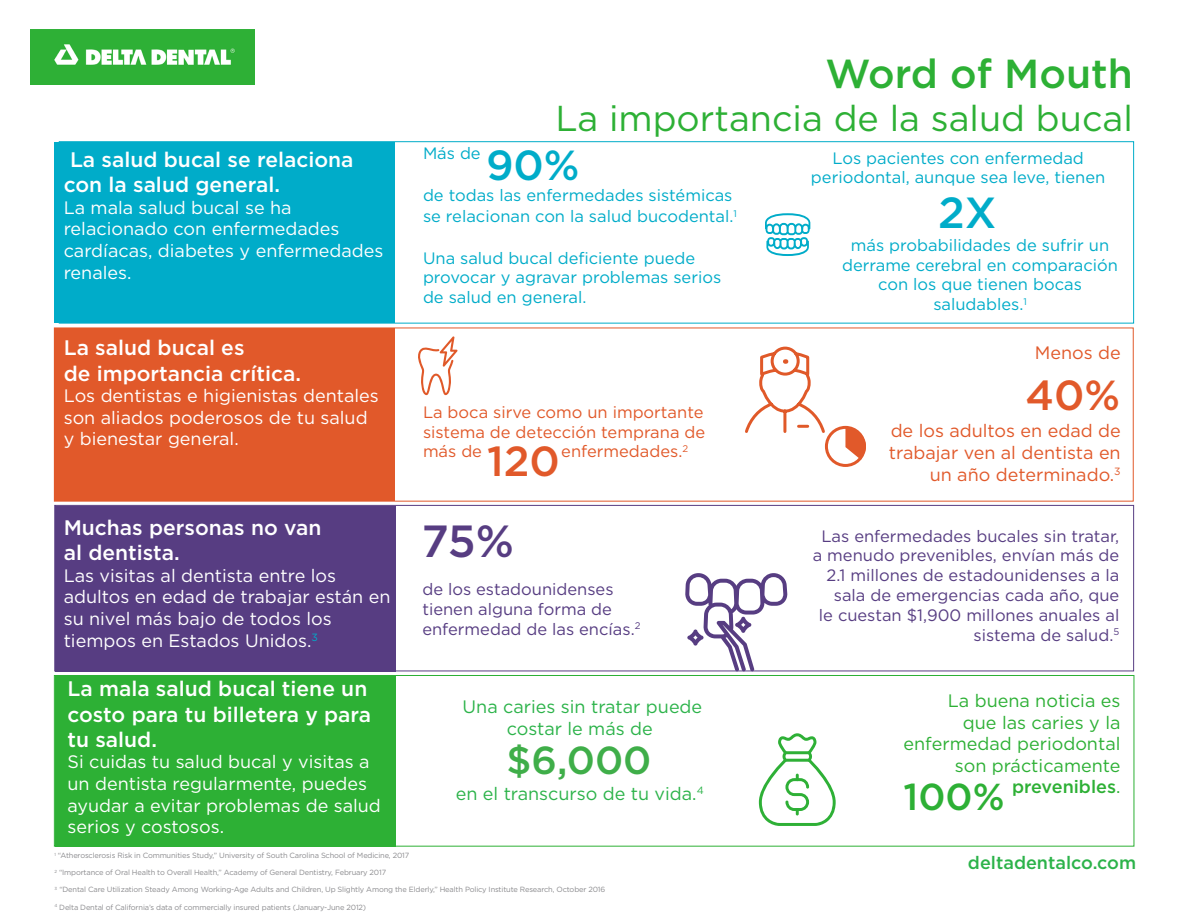
<style>
.page{position:relative;width:1188px;height:918px;background:#fff}
.page>*{position:absolute;margin:0;border:0;box-sizing:border-box;transform-origin:0 0}
.t1{font:500 45px "Gotham";color:#573d82}
.t2{font:500 43.5px "Gotham";color:#00acc9}
.t3{font:500 42px "Gotham";color:#e1592a}
.t4{font:500 42px "Gotham";color:#00acc9}
.t5{font:500 40.5px "Gotham";color:#2db035}
.t6{font:500 39px "Gotham";color:#3fae49}
.t7{font:500 37.5px "Gotham";color:#2db035}
.t8{font:36px "Gotham";color:#2db035}
.t9{font:500 21px/25.2px "Gotham";color:#fff}
.t10{font:18px/21.6px "Gotham";color:#fff}
.t11{font:18px/21.6px "Gotham";color:#2db035;text-align:right}
.t12{font:18px/21.6px "Gotham";color:#e1592a;text-align:right}
.t13{font:18px/21.6px "Gotham";color:#2cb34a;text-align:center}
.t14{font:500 18px "Gotham";color:#2cb34a}
.t15{font:16.5px/19.8px "Gotham";color:#00acc9;text-align:center}
.t16{font:16.5px/19.8px "Gotham";color:#573d82;text-align:right}
.t17{font:16.5px/19.8px "Gotham";color:#e1592a;text-align:justify}
.t18{font:7.5px "Gotham";letter-spacing:-.02em;color:#8a8a8d}
.s1{font-weight:500}
</style>
<div class="page">
<div style="left:55px;top:506px;width:341px;height:165px;background:#573d82"></div>
<div style="left:54px;top:328px;width:341px;height:173px;background:#e1592a"></div>
<div style="left:54px;top:142px;width:341px;height:181px;background:#00acc9"></div>
<div style="left:55px;top:675px;width:341px;height:172px;background:#2db035"></div>
<img style="left:31px;top:29px;width:223px;height:55px">
<div style="left:59px;top:141px;width:1075px;height:183px;border:1px solid #00acc9"></div>
<div style="left:54px;top:328px;width:1080px;height:174px;border:1px solid #e1592a"></div>
<div style="left:54px;top:505px;width:1080px;height:166px;border:1px solid #573d82"></div>
<div style="left:825px;top:426px;width:41px;height:41px;border:3px solid #e1592a;border-radius:50%"></div>
<svg style="left:845px;top:426px;width:21px;height:34px"></svg>
<svg style="left:685px;top:573px;width:103px;height:99px"></svg>
<svg style="left:765px;top:213px;width:45px;height:43px"></svg>
<svg style="left:418px;top:336px;width:40px;height:59px"></svg>
<svg style="left:745px;top:346px;width:80px;height:87px"></svg>
<div style="left:54px;top:675px;width:1080px;height:172px;border:1px solid #2db035"></div>
<svg style="left:759px;top:733px;width:77px;height:93px"></svg>
<h3 class="t9" style="left:64px;top:147px;width:291px;text-indent:6px">La salud bucal se relaciona con la salud general.</h3>
<h3 class="t10" style="left:64px;top:196px;width:321px">La mala salud bucal se ha relacionado con enfermedades cardíacas, diabetes y enfermedades renales.</h3>
<h3 class="t9" style="left:64px;top:335px;width:239px">La salud bucal es<br>de importancia crítica.</h3>
<h3 class="t10" style="left:64px;top:385px;width:317px">Los dentistas e higienistas dentales son aliados poderosos de tu salud y bienestar general.</h3>
<h3 class="t9" style="left:64px;top:515px;width:259px">Muchas personas no van al dentista.</h3>
<h3 class="t10" style="left:64px;top:564px;width:328px">Las visitas al dentista entre los adultos en edad de trabajar están en su nivel más bajo de todos los tiempos en Estados Unidos.<sup>3</sup></h3>
<h3 class="t9" style="left:68px;top:676px;width:305px">La mala salud bucal tiene un costo para tu billetera y para tu salud.</h3>
<h3 class="t10" style="left:68px;top:751px;width:315px">Si cuidas tu salud bucal y visitas a un dentista regularmente, puedes ayudar a evitar problemas de salud serios y costosos.</h3>
<h3 class="t5" style="left:826px;top:47px;width:309px">Word of Mouth</h3>
<h3 class="t8" style="left:555px;top:95px;width:579px">La importancia de la salud bucal</h3>
<h3 class="t15" style="left:423px;top:143px;width:59px">Más de</h3>
<h3 class="t15" style="left:423px;top:184px;width:316px;line-height:21.6px;text-align:left">de todas las enfermedades sistémicas se relacionan con la salud bucodental.<sup>1</sup></h3>
<h3 class="t15" style="left:423px;top:247px;width:300px;text-align:left">Una salud bucal deficiente puede provocar y agravar problemas serios de salud en general.</h3>
<h3 class="t4" style="left:486px;top:138px;width:95px">90%</h3>
<h3 class="t17" style="left:423px;top:402px;width:284px">La boca sirve como un importante sistema de detección temprana de más de</h3>
<h3 class="t17" style="left:561px;top:441px;width:128px">enfermedades.<sup>2</sup></h3>
<h3 class="t3" style="left:487px;top:433px;width:74px">120</h3>
<h1 class="t1" style="left:422px;top:512px;width:94px">75%</h1>
<h3 class="t16" style="left:422px;top:579px;width:220px;text-align:left">de los estadounidenses tienen alguna forma de enfermedad de las encías.<sup>2</sup></h3>
<h3 class="t13" style="left:463px;top:696px;width:241px">Una caries sin tratar puede costar le más de</h3>
<h3 class="t6" style="left:506px;top:735px;width:147px">$6,000</h3>
<h3 class="t13" style="left:456px;top:782px;width:249px">en el transcurso de tu vida.<sup>4</sup></h3>
<h3 class="t15" style="left:811px;top:147px;width:296px">Los pacientes con enfermedad periodontal, aunque sea leve, tienen</h3>
<h2 class="t2" style="left:938px;top:185px;width:60px">2X</h2>
<h3 class="t15" style="left:842px;top:235px;width:277px">más probabilidades de sufrir un derrame cerebral en comparación con los que tienen bocas saludables.<sup>1</sup></h3>
<h3 class="t12" style="left:1035px;top:342px;width:87px">Menos de</h3>
<h3 class="t3" style="left:1025px;top:368px;width:96px">40%</h3>
<h3 class="t12" style="left:889px;top:420px;width:233px">de los adultos en edad de trabajar ven al dentista en un año determinado.<sup>3</sup></h3>
<h3 class="t16" style="left:813px;top:525px;width:308px">Las enfermedades bucales sin tratar, a menudo prevenibles, envían más de 2.1 millones de estadounidenses a la sala de emergencias cada año, que<br>le cuestan $1,900 millones anuales al sistema de salud.<sup>5</sup></h3>
<h3 class="t11" style="left:904px;top:689px;width:218px">La buena noticia es<br>que las caries y la enfermedad periodontal son prácticamente <span class="s1">prevenibles</span>.</h3>
<h3 class="t7" style="left:904px;top:772px;width:102px">100%</h3>
<p class="t18" style="left:54px;top:851px;width:356px"><sup>1</sup> “Atherosclerosis Risk in Communities Study,” University of South Carolina School of Medicine, 2017</p>
<p class="t18" style="left:54px;top:868px;width:333px"><sup>2</sup> “Importance of Oral Health to Overall Health,” Academy of General Dentistry, February 2017</p>
<p class="t18" style="left:54px;top:885px;width:552px"><sup>3</sup> “Dental Care Utilization Steady Among Working-Age Adults and Children, Up Slightly Among the Elderly,” Health Policy Institute Research, October 2016</p>
<p class="t18" style="left:54px;top:902px;width:313px"><sup>4</sup> Delta Dental of California’s data of commercially insured patients (January-June 2012)</p>
<h3 class="t14" style="left:968px;top:851px;width:170px">deltadentalco.com</h3>
</div>
